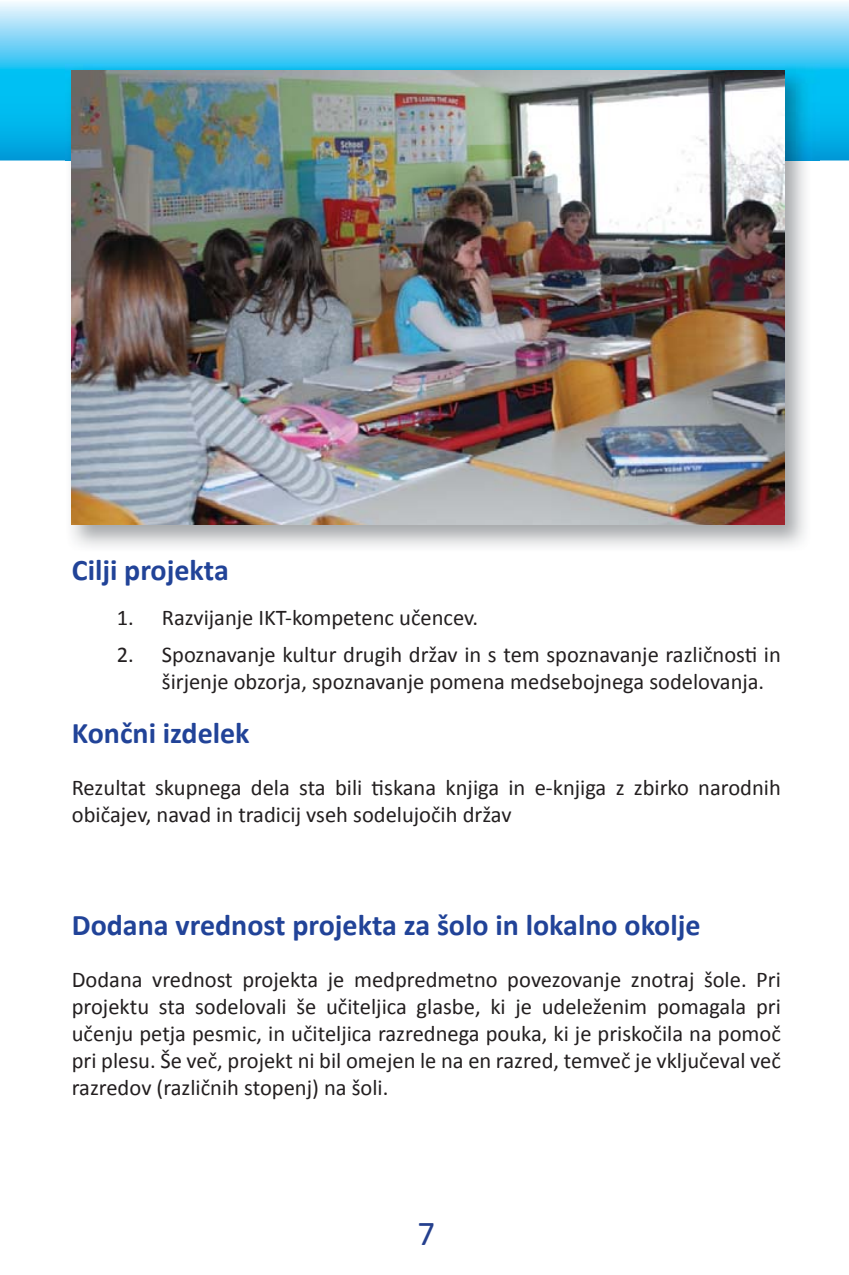
<style>
.page{position:relative;width:849px;height:1275px;background:#fff}
.page>*{position:absolute;margin:0;border:0;box-sizing:border-box;transform-origin:0 0}
.t1{font:35px "Calibri";color:#25408e}
.t2{font:700 30px "Calibri";color:#214398}
.t3{font:22.5px/27px "Calibri";color:#231f20}
</style>
<div class="page">
<svg style="left:0;top:2px;width:848px;height:158px;background:#7dd6f6"></svg>
<img style="left:66px;top:65px;width:753px;height:482px">
<img style="left:72px;top:71px;width:712px;height:453px">
<h2 class="t2" style="left:72px;top:551px;width:158px">Cilji projekta</h2>
<p class="t3" style="left:117px;top:603px;width:363px">1. Razvijanje IKT-kompetenc učencev.</p>
<p class="t3" style="left:162px;top:640px;width:620px;text-indent:-45px">2. Spoznavanje kultur drugih držav in s tem spoznavanje različnosti in širjenje obzorja, spoznavanje pomena medsebojnega sodelovanja.</p>
<h2 class="t2" style="left:72px;top:713px;width:179px">Končni izdelek</h2>
<p class="t3" style="left:72px;top:773px;width:710px">Rezultat skupnega dela sta bili tiskana knjiga in e-knjiga z zbirko narodnih običajev, navad in tradicij vseh sodelujočih držav</p>
<h2 class="t2" style="left:72px;top:905px;width:630px">Dodana vrednost projekta za šolo in lokalno okolje</h2>
<p class="t3" style="left:72px;top:965px;width:710px;text-align:justify">Dodana vrednost projekta je medpredmetno povezovanje znotraj šole. Pri projektu sta sodelovali še učiteljica glasbe, ki je udeleženim pomagala pri učenju petja pesmic, in učiteljica razrednega pouka, ki je priskočila na pomoč pri plesu. Še več, projekt ni bil omejen le na en razred, temveč je vključeval več razredov (različnih stopenj) na šoli.</p>
<h1 class="t1" style="left:417px;top:1211px;width:19px">7</h1>
</div>
